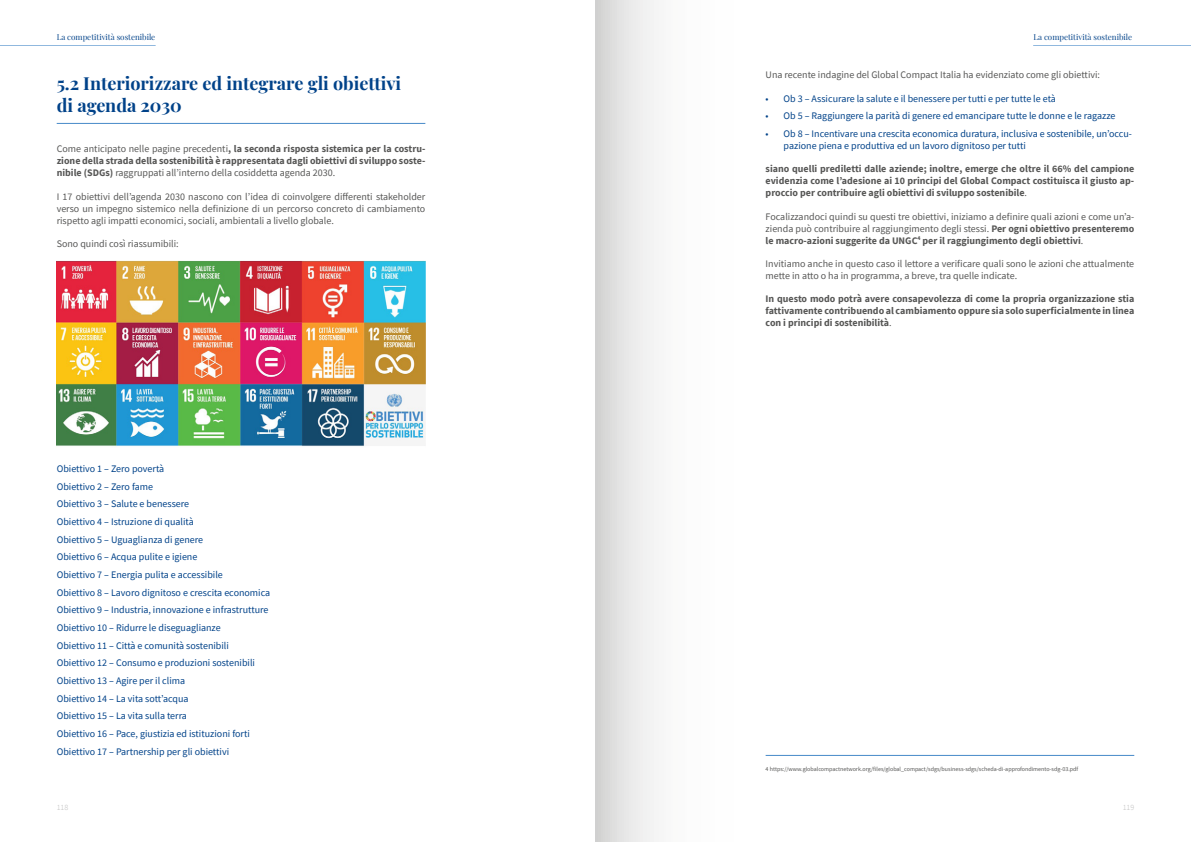
<style>
.page{position:relative;width:1191px;height:842px;background:#fff}
.page>*{position:absolute;margin:0;border:0;box-sizing:border-box;transform-origin:0 0}
.t1{font:700 18px/21.6px "Playfair Display";color:#004289}
.t2{font:10px/17.7px "Source Sans Pro";color:#004289}
.t3{font:10px/12px "Source Sans Pro";color:#575756;text-align:justify}
.t4{font:700 10px/12px "Source Sans Pro";color:#575756;text-align:justify}
.t5{font:8px "Playfair Display";color:#004289}
.t6{font:300 8px "Source Sans Pro";color:#bcbcbc}
.t7{font:6px "Source Sans Pro";color:#575756}
.s1{font-weight:400}
.s2{font-weight:700}
</style>
<div class="page">
<svg style="left:595px;top:0;width:540px;height:842px"></svg>
<hr style="left:0;top:45px;width:156px;height:1px;background:#4689c8">
<hr style="left:1033px;top:45px;width:158px;height:1px;background:#4689c8">
<hr style="left:765px;top:755px;width:369px;height:1px;background:#4689c8">
<hr style="left:57px;top:123px;width:368px;height:1px;background:#4689c8">
<img style="left:57px;top:260px;width:368px;height:187px">
<p class="t5" style="left:57px;top:31px;width:100px">La competitività sostenibile</p>
<p class="t5" style="left:1033px;top:31px;width:100px">La competitività sostenibile</p>
<p class="t3" style="left:765px;top:69px;width:336px">Una recente indagine del Global Compact Italia ha evidenziato come gli obiettivi:</p>
<p class="t2" style="left:765px;top:89px;width:292px">• Ob 3 – Assicurare la salute e il benessere per tutti e per tutte le età</p>
<p class="t2" style="left:765px;top:107px;width:351px">• Ob 5 – Raggiungere la parità di genere ed emancipare tutte le donne e le ragazze</p>
<p class="t2" style="left:783px;top:128px;width:350px;line-height:12px;text-indent:-18px">• Ob 8 – Incentivare una crescita economica duratura, inclusiva e sostenibile, un’occu&shy;pazione piena e produttiva ed un lavoro dignitoso per tutti</p>
<p class="t4" style="left:765px;top:163px;width:370px">siano quelli prediletti dalle aziende; inoltre, emerge che oltre il 66% del campione evidenzia come l’adesione ai 10 principi del Global Compact costituisca il giusto ap&shy;proccio per contribuire agli obiettivi di sviluppo sostenibile<span class="s1">.</span></p>
<p class="t3" style="left:765px;top:210px;width:370px">Focalizzandoci quindi su questi tre obiettivi, iniziamo a definire quali azioni e come un’a&shy;zienda può contribuire al raggiungimento degli stessi. <span class="s2">Per ogni obiettivo presenteremo le macro-azioni suggerite da UNGC</span><sup>4</sup> <span class="s2">per il raggiungimento degli obiettivi</span>.</p>
<p class="t3" style="left:765px;top:258px;width:370px">Invitiamo anche in questo caso il lettore a verificare quali sono le azioni che attualmente mette in atto o ha in programma, a breve, tra quelle indicate.</p>
<p class="t4" style="left:765px;top:293px;width:370px">In questo modo potrà avere consapevolezza di come la propria organizzazione stia fattivamente contribuendo al cambiamento oppure sia solo superficialmente in linea con i principi di sostenibilità<span class="s1">.</span></p>
<h1 class="t1" style="left:57px;top:71px;width:346px">5.2 Interiorizzare ed integrare gli obiettivi di agenda 2030</h1>
<p class="t4" style="left:57px;top:143px;width:370px"><span class="s1">Come anticipato nelle pagine precedenti</span>, la seconda risposta sistemica per la costru&shy;zione della strada della sostenibilità è rappresentata dagli obiettivi di sviluppo soste&shy;nibile (SDGs) <span class="s1">raggruppati all’interno della cosiddetta agenda 2030.</span></p>
<p class="t3" style="left:57px;top:190px;width:370px">I 17 obiettivi dell’agenda 2030 nascono con l’idea di coinvolgere differenti stakeholder verso un impegno sistemico nella definizione di un percorso concreto di cambiamento rispetto agli impatti economici, sociali, ambientali a livello globale.</p>
<p class="t3" style="left:57px;top:238px;width:124px">Sono quindi così riassumibili:</p>
<p class="t2" style="left:57px;top:460px;width:215px">Obiettivo 1 – Zero povertà<br>Obiettivo 2 – Zero fame<br>Obiettivo 3 – Salute e benessere<br>Obiettivo 4 – Istruzione di qualità<br>Obiettivo 5 – Uguaglianza di genere<br>Obiettivo 6 – Acqua pulite e igiene<br>Obiettivo 7 – Energia pulita e accessibile<br>Obiettivo 8 – Lavoro dignitoso e crescita economica Obiettivo 9 – Industria, innovazione e infrastrutture Obiettivo 10 – Ridurre le diseguaglianze<br>Obiettivo 11 – Città e comunità sostenibili<br>Obiettivo 12 – Consumo e produzioni sostenibili Obiettivo 13 – Agire per il clima<br>Obiettivo 14 – La vita sott’acqua<br>Obiettivo 15 – La vita sulla terra<br>Obiettivo 16 – Pace, giustizia ed istituzioni forti Obiettivo 17 – Partnership per gli obiettivi</p>
<p class="t7" style="left:765px;top:765px;width:314px">4 https://www.globalcompactnetwork.org/files/global_compact/sdgs/business-sdgs/scheda-di-approfondimento-sdg-03.pdf</p>
<p class="t6" style="left:57px;top:802px;width:13px">118</p>
<p class="t6" style="left:1122px;top:802px;width:13px">119</p>
</div>
